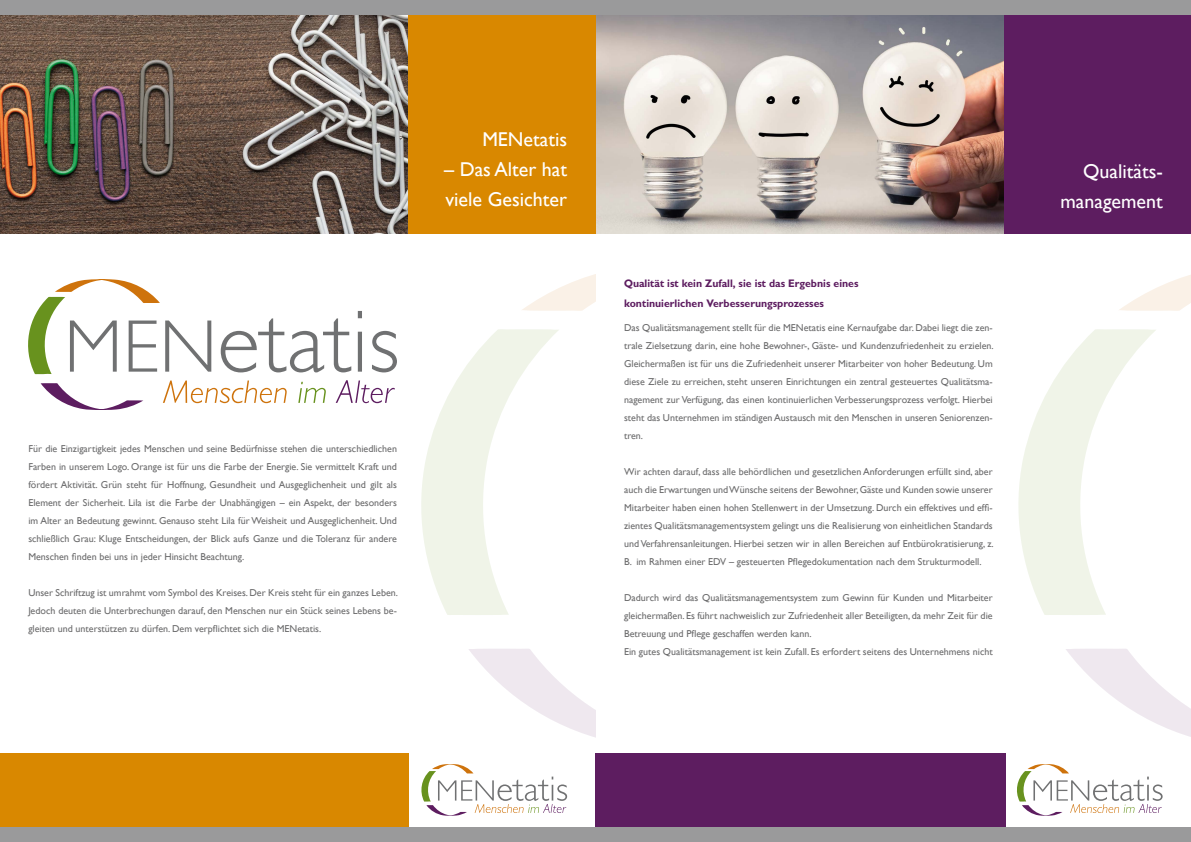
<style>
.page{position:relative;width:1191px;height:842px;background:#fff}
.page>*{position:absolute;margin:0;border:0;box-sizing:border-box;transform-origin:0 0}
.t1{font:20px/30px "Gill Sans";color:#fff;text-align:right}
.t2{font:700 11px/20px "Gill Sans";color:#5d1d60;scale:.95 1}
.t3{font:10px/18px "Gill Sans";color:#6b6b6c;text-align:justify}
</style>
<div class="page">
<svg style="left:421px;top:764px;width:146px;height:52px"></svg>
<svg style="left:1017px;top:764px;width:145px;height:52px"></svg>
<img style="left:595px;top:14px;width:409px;height:219px">
<div style="left:1004px;top:0;width:187px;height:233px;background:#5d1d60"></div>
<img style="left:0;top:14px;width:408px;height:219px">
<div style="left:408px;top:0;width:187px;height:233px;background:#d98800"></div>
<div style="left:0;top:753px;width:408px;height:89px;background:#d98800"></div>
<div style="left:595px;top:753px;width:410px;height:89px;background:#5d1d60"></div>
<div style="left:0;top:0;width:1191px;height:14px;background:#9a9a9b"></div>
<div style="left:0;top:828px;width:1191px;height:14px;background:#9a9a9b"></div>
<svg style="left:469px;top:649px;width:126px;height:88px"></svg>
<svg style="left:421px;top:274px;width:174px;height:341px"></svg>
<svg style="left:1066px;top:649px;width:125px;height:88px"></svg>
<svg style="left:1018px;top:275px;width:173px;height:340px"></svg>
<svg style="left:221px;top:318px;width:130px;height:54px"></svg>
<svg style="left:358px;top:311px;width:4px;height:61px"></svg>
<svg style="left:372px;top:331px;width:25px;height:41px"></svg>
<svg style="left:163px;top:380px;width:124px;height:23px"></svg>
<svg style="left:298px;top:382px;width:28px;height:21px"></svg>
<svg style="left:336px;top:380px;width:59px;height:23px"></svg>
<svg style="left:41px;top:383px;width:102px;height:27px"></svg>
<svg style="left:28px;top:279px;width:183px;height:95px"></svg>
<h1 class="t1" style="left:482px;top:124px;width:86px">MENetatis</h1>
<h1 class="t1" style="left:444px;top:154px;width:124px;text-align:left">– Das Alter hat viele Gesichter</h1>
<p class="t3" style="left:28px;top:440px;width:370px">Für die Einzigartigkeit jedes Menschen und seine Bedürfnisse stehen die unterschiedlichen Farben in unserem Logo. Orange ist für uns die Farbe der Energie. Sie vermittelt Kraft und fördert Aktivität. Grün steht für Hoffnung, Gesundheit und Ausgeglichenheit und gilt als Element der Sicherheit. Lila ist die Farbe der Unabhängigen – ein Aspekt, der besonders im Alter an Bedeutung gewinnt. Genauso steht Lila für Weisheit und Ausgeglichenheit. Und schließlich Grau: Kluge Entscheidungen, der Blick aufs Ganze und die Toleranz für andere Menschen finden bei uns in jeder Hinsicht Beachtung.</p>
<p class="t3" style="left:28px;top:584px;width:371px">Unser Schriftzug ist umrahmt vom Symbol des Kreises. Der Kreis steht für ein ganzes Leben.<br>Jedoch deuten die Unterbrechungen darauf, den Menschen nur ein Stück seines Lebens be&shy;gleiten und unterstützen zu dürfen. Dem verpflichtet sich die MENetatis.</p>
<p class="t2" style="left:624px;top:273px;width:248px">Qualität ist kein Zufall, sie ist das Ergebnis eines kontinuierlichen Verbesserungsprozesses</p>
<p class="t3" style="left:624px;top:318px;width:371px">Das Qualitätsmanagement stellt für die MENetatis eine Kernaufgabe dar. Dabei liegt die zen&shy;trale Zielsetzung darin, eine hohe Bewohner-, Gäste- und Kundenzufriedenheit zu erzielen.<br>Gleichermaßen ist für uns die Zufriedenheit unserer Mitarbeiter von hoher Bedeutung. Um diese Ziele zu erreichen, steht unseren Einrichtungen ein zentral gesteuertes Qualitätsma&shy;nagement zur Verfügung, das einen kontinuierlichen Verbesserungsprozess verfolgt. Hierbei steht das Unternehmen im ständigen Austausch mit den Menschen in unseren Seniorenzen&shy;tren.</p>
<p class="t3" style="left:624px;top:462px;width:371px">Wir achten darauf, dass alle behördlichen und gesetzlichen Anforderungen erfüllt sind, aber auch die Erwartungen und Wünsche seitens der Bewohner, Gäste und Kunden sowie unserer Mitarbeiter haben einen hohen Stellenwert in der Umsetzung. Durch ein effektives und effi&shy;zientes Qualitätsmanagementsystem gelingt uns die Realisierung von einheitlichen Standards und Verfahrensanleitungen. Hierbei setzen wir in allen Bereichen auf Entbürokratisierung, z.<br>B. im Rahmen einer EDV – gesteuerten Pflegedokumentation nach dem Strukturmodell.</p>
<p class="t3" style="left:624px;top:588px;width:370px;text-align:left">Dadurch wird das Qualitätsmanagementsystem zum Gewinn für Kunden und Mitarbeiter gleichermaßen. Es führt nachweislich zur Zufriedenheit aller Beteiligten, da mehr Zeit für die Betreuung und Pflege geschaffen werden kann.<br>Ein gutes Qualitätsmanagement ist kein Zufall. Es erfordert seitens des Unternehmens nicht</p>
<h1 class="t1" style="left:1060px;top:156px;width:104px">Qualitäts&shy;management</h1>
</div>
